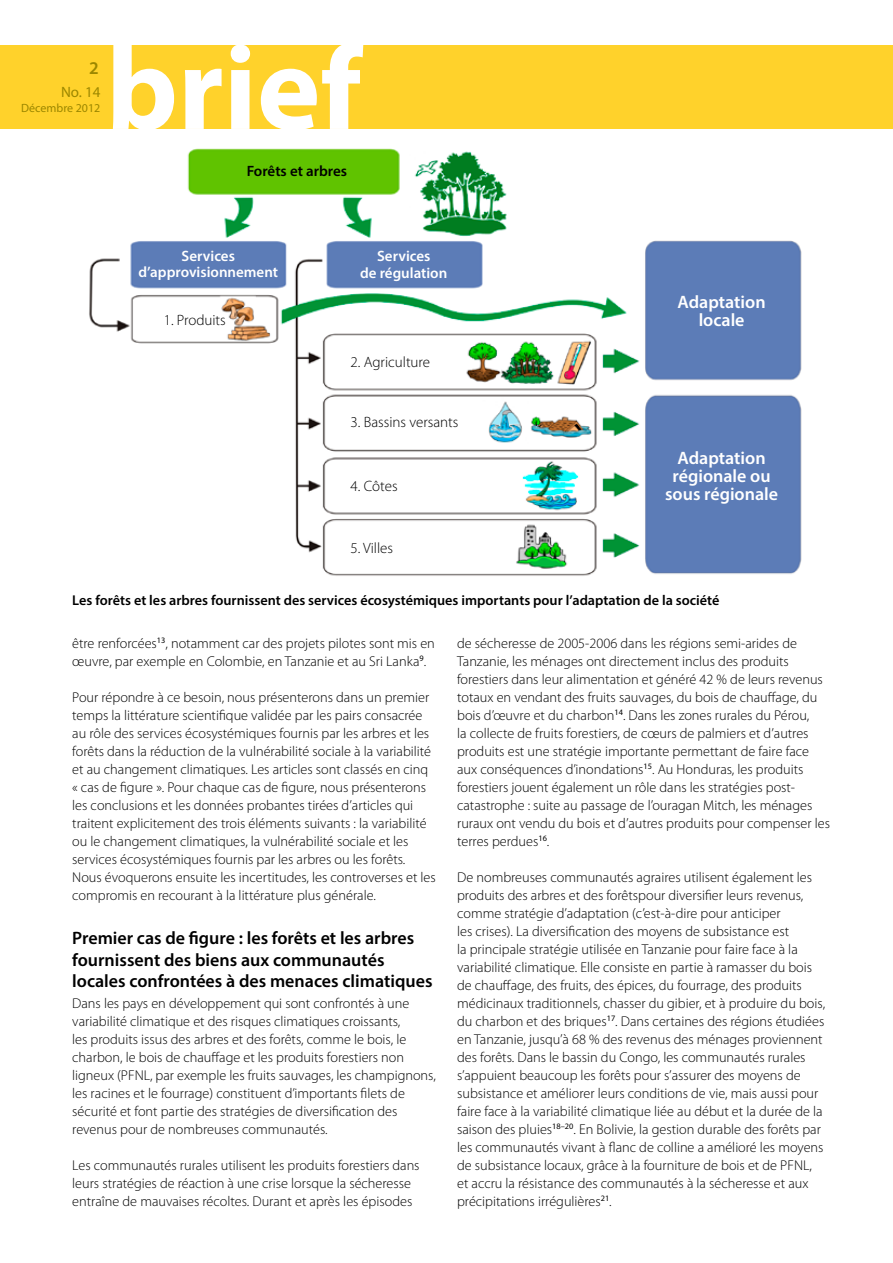
<style>
.page{position:relative;width:893px;height:1263px;background:#fff}
.page>*{position:absolute;margin:0;border:0;box-sizing:border-box;transform-origin:0 0}
.t1{font:600 18px/21.6px "Myriad Pro";color:#000}
.t2{font:600 18px/18px "Myriad Pro";color:#fff;text-align:center}
.t3{font:600 18px "Myriad Pro";color:#9c8700}
.t4{font:300 15px "Myriad Pro";color:#000}
.t5{font:600 15px/16.5px "Myriad Pro";color:#fff;text-align:center}
.t6{font:600 15px "Myriad Pro";color:#000}
.t7{font:15px "Myriad Pro";color:#9c8700}
.t8{font:300 14.25px/18px "Myriad Pro";color:#000}
.t9{font:600 14.25px "Myriad Pro";color:#000}
.t10{font:12px "Myriad Pro";color:#9c8700}
</style>
<div class="page">
<div style="left:0;top:45px;width:893px;height:84px;background:#ffd22b"></div>
<svg style="left:113px;top:45px;width:250px;height:84px"></svg>
<img style="left:89px;top:148px;width:713px;height:428px">
<p class="t3" style="left:89px;top:57px;width:11px">2</p>
<p class="t7" style="left:61px;top:83px;width:41px">No. 14</p>
<p class="t10" style="left:21px;top:101px;width:81px">Décembre 2012</p>
<p class="t6" style="left:247px;top:161px;width:102px">Forêts et arbres</p>
<p class="t5" style="left:138px;top:247px;width:141px">Services d’approvisionnement</p>
<p class="t5" style="left:360px;top:248px;width:89px">Services<br>de régulation</p>
<p class="t4" style="left:164px;top:311px;width:64px">1. Produits</p>
<p class="t4" style="left:351px;top:353px;width:81px">2. Agriculture</p>
<p class="t4" style="left:351px;top:413px;width:109px">3. Bassins versants</p>
<p class="t4" style="left:351px;top:477px;width:49px">4. Côtes</p>
<p class="t4" style="left:351px;top:539px;width:44px">5. Villes</p>
<p class="t2" style="left:678px;top:292px;width:90px">Adaptation locale</p>
<p class="t2" style="left:665px;top:448px;width:115px">Adaptation régionale ou sous régionale</p>
<p class="t9" style="left:72px;top:591px;width:649px">Les forêts et les arbres fournissent des services écosystémiques importants pour l’adaptation de la société</p>
<p class="t8" style="left:72px;top:634px;width:364px">être renforcées<sup>13</sup>, notamment car des projets pilotes sont mis en œuvre, par exemple en Colombie, en Tanzanie et au Sri Lanka<sup>9</sup>.</p>
<p class="t8" style="left:72px;top:688px;width:365px">Pour répondre à ce besoin, nous présenterons dans un premier temps la littérature scientifique validée par les pairs consacrée au rôle des services écosystémiques fournis par les arbres et les forêts dans la réduction de la vulnérabilité sociale à la variabilité et au changement climatiques. Les articles sont classés en cinq « cas de figure ». Pour chaque cas de figure, nous présenterons les conclusions et les données probantes tirées d’articles qui traitent explicitement des trois éléments suivants : la variabilité ou le changement climatiques, la vulnérabilité sociale et les services écosystémiques fournis par les arbres ou les forêts.<br>Nous évoquerons ensuite les incertitudes, les controverses et les compromis en recourant à la littérature plus générale.</p>
<p class="t1" style="left:72px;top:927px;width:362px">Premier cas de figure : les forêts et les arbres fournissent des biens aux communautés locales confrontées à des menaces climatiques</p>
<p class="t8" style="left:72px;top:994px;width:365px">Dans les pays en développement qui sont confrontés à une variabilité climatique et des risques climatiques croissants,<br>les produits issus des arbres et des forêts, comme le bois, le charbon, le bois de chauffage et les produits forestiers non ligneux (PFNL, par exemple les fruits sauvages, les champignons, les racines et le fourrage) constituent d’importants filets de sécurité et font partie des stratégies de diversification des revenus pour de nombreuses communautés.</p>
<p class="t8" style="left:72px;top:1156px;width:349px">Les communautés rurales utilisent les produits forestiers dans leurs stratégies de réaction à une crise lorsque la sécheresse entraîne de mauvaises récoltes. Durant et après les épisodes</p>
<p class="t8" style="left:457px;top:634px;width:374px">de sécheresse de 2005-2006 dans les régions semi-arides de Tanzanie, les ménages ont directement inclus des produits forestiers dans leur alimentation et généré 42 % de leurs revenus totaux en vendant des fruits sauvages, du bois de chauffage, du bois d’œuvre et du charbon<sup>14</sup>. Dans les zones rurales du Pérou,<br>la collecte de fruits forestiers, de cœurs de palmiers et d’autres produits est une stratégie importante permettant de faire face aux conséquences d’inondations<sup>15</sup>. Au Honduras, les produits forestiers jouent également un rôle dans les stratégies post&shy;catastrophe : suite au passage de l’ouragan Mitch, les ménages ruraux ont vendu du bois et d’autres produits pour compenser les terres perdues<sup>16</sup>.</p>
<p class="t8" style="left:457px;top:868px;width:369px">De nombreuses communautés agraires utilisent également les produits des arbres et des forêtspour diversifier leurs revenus, comme stratégie d’adaptation (c’est-à-dire pour anticiper<br>les crises). La diversification des moyens de subsistance est<br>la principale stratégie utilisée en Tanzanie pour faire face à la variabilité climatique. Elle consiste en partie à ramasser du bois de chauffage, des fruits, des épices, du fourrage, des produits médicinaux traditionnels, chasser du gibier, et à produire du bois, du charbon et des briques<sup>17</sup>. Dans certaines des régions étudiées en Tanzanie, jusqu’à 68 % des revenus des ménages proviennent des forêts. Dans le bassin du Congo, les communautés rurales s’appuient beaucoup les forêts pour s’assurer des moyens de subsistance et améliorer leurs conditions de vie, mais aussi pour faire face à la variabilité climatique liée au début et la durée de la saison des pluies<sup>18–20</sup>. En Bolivie, la gestion durable des forêts par les communautés vivant à flanc de colline a amélioré les moyens de subsistance locaux, grâce à la fourniture de bois et de PFNL, et accru la résistance des communautés à la sécheresse et aux précipitations irrégulières<sup>21</sup>.</p>
</div>
